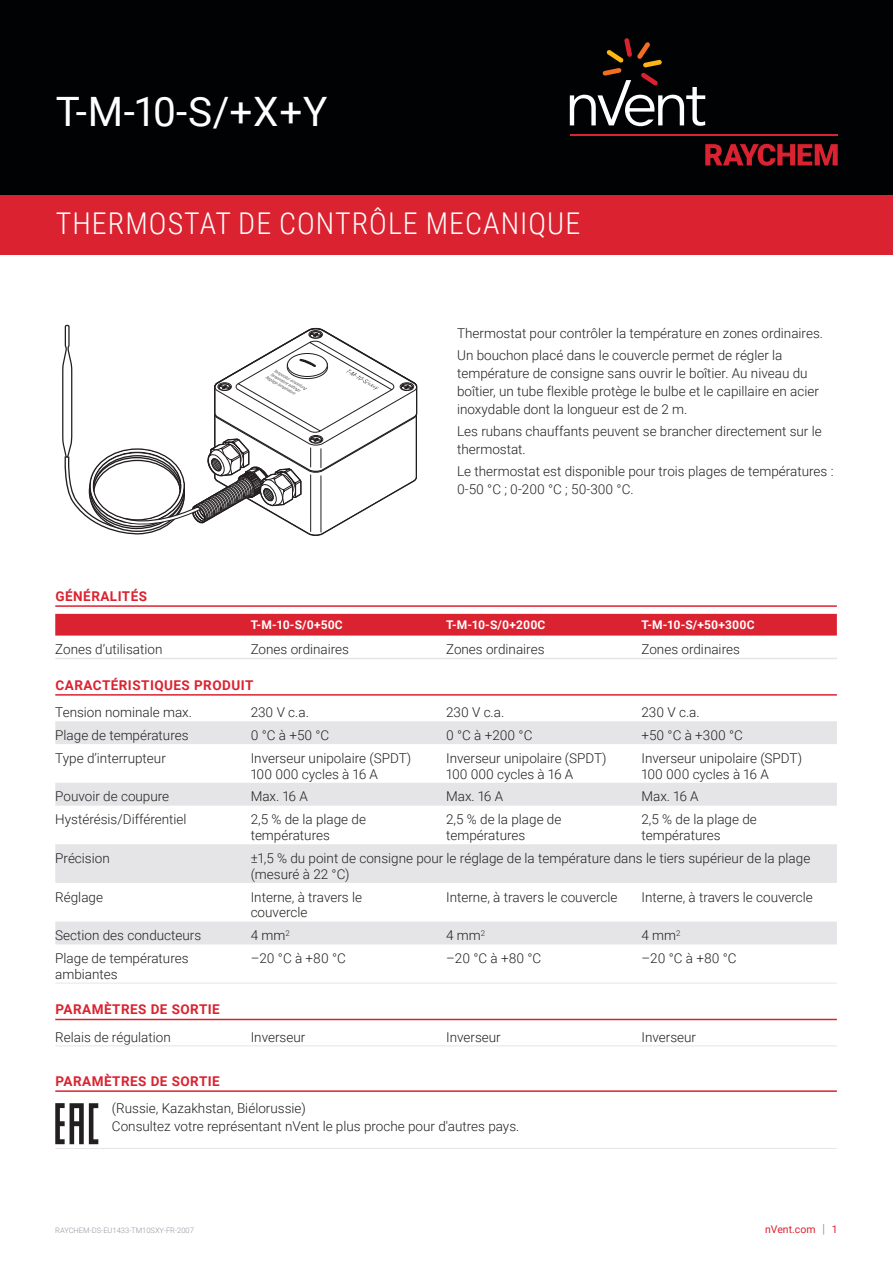
<style>
.page{position:relative;width:893px;height:1263px;background:#fff}
.page>*{position:absolute;margin:0;border:0;box-sizing:border-box;transform-origin:0 0}
.Page_1_Header_-_nVen{font:40.5px "Roboto";color:#fff}
.Page_1_Subhead_Black{font:300 30px "Roboto Condensed";letter-spacing:.035em;color:#fff}
.Table_Text_-_nVent_D{font:300 13.5px/15.8px "Roboto";color:#231f20}
.Text_-_nVent_Data_Sh{font:300 13.5px/18px "Roboto";color:#231f20}
.Subhead_-_nVent_Data{font:700 13.5px "Roboto";letter-spacing:.035em;color:#db2230}
.Table_Subhead_-_nVen{font:700 12px "Roboto";letter-spacing:.01em;color:#fff}
.t1{font:10.5px "Roboto";color:#db2230}
.t2{font:300 7.5px "Roboto";color:#8f959e}
.s1{font-size:12.6px;color:#8f959e}
</style>
<div class="page">
<div style="left:0;top:0;width:893px;height:196px;background:#010203"></div>
<svg style="left:705px;top:144px;width:133px;height:22px"></svg>
<hr style="left:570px;top:134px;width:268px;height:2px;background:#db2230">
<svg style="left:570px;top:38px;width:135px;height:88px"></svg>
<div style="left:0;top:196px;width:893px;height:59px;background:#db2230"></div>
<div style="left:55px;top:614px;width:782px;height:22px;background:#db2230"></div>
<svg style="left:55px;top:721px;width:782px;height:223px"></svg>
<hr style="left:55px;top:658px;width:196px;height:1px;background:#e5e5e8">
<hr style="left:251px;top:658px;width:195px;height:1px;background:#e5e5e8">
<hr style="left:446px;top:658px;width:195px;height:1px;background:#e5e5e8">
<hr style="left:641px;top:658px;width:196px;height:1px;background:#e5e5e8">
<hr style="left:55px;top:983px;width:196px;height:1px;background:#e5e5e8">
<hr style="left:251px;top:983px;width:195px;height:1px;background:#e5e5e8">
<hr style="left:446px;top:983px;width:195px;height:1px;background:#e5e5e8">
<hr style="left:641px;top:983px;width:196px;height:1px;background:#e5e5e8">
<hr style="left:55px;top:1045px;width:196px;height:1px;background:#e5e5e8">
<hr style="left:251px;top:1045px;width:195px;height:1px;background:#e5e5e8">
<hr style="left:446px;top:1045px;width:195px;height:1px;background:#e5e5e8">
<hr style="left:641px;top:1045px;width:196px;height:1px;background:#e5e5e8">
<hr style="left:55px;top:605px;width:782px;height:2px;background:#db2230">
<hr style="left:55px;top:694px;width:782px;height:2px;background:#db2230">
<hr style="left:55px;top:1019px;width:782px;height:1px;background:#db2230">
<hr style="left:55px;top:1148px;width:57px;height:1px;background:#e5e5e8">
<hr style="left:112px;top:1148px;width:725px;height:1px;background:#e5e5e8">
<hr style="left:55px;top:1090px;width:782px;height:2px;background:#db2230">
<svg style="left:55px;top:1103px;width:43px;height:41px"></svg>
<svg style="left:62px;top:324px;width:356px;height:212px"></svg>
<p class="Page_1_Header_-_nVen" style="left:56px;top:83px;width:273px">T-M-10-S/+X+Y</p>
<p class="Page_1_Subhead_Black" style="left:56px;top:202px;width:526px">THERMOSTAT DE CONTRÔLE MECANIQUE</p>
<p class="Subhead_-_nVent_Data" style="left:56px;top:587px;width:93px">GÉNÉRALITÉS</p>
<p class="Text_-_nVent_Data_Sh" style="left:457px;top:323px;width:367px">Thermostat pour contrôler la température en zones ordinaires.</p>
<p class="Text_-_nVent_Data_Sh" style="left:457px;top:345px;width:363px">Un bouchon placé dans le couvercle permet de régler la température de consigne sans ouvrir le boîtier. Au niveau du boîtier, un tube flexible protège le bulbe et le capillaire en acier inoxydable dont la longueur est de 2 m.</p>
<p class="Text_-_nVent_Data_Sh" style="left:457px;top:422px;width:366px">Les rubans chauffants peuvent se brancher directement sur le thermostat.</p>
<p class="Text_-_nVent_Data_Sh" style="left:457px;top:462px;width:378px">Le thermostat est disponible pour trois plages de températures :<br>0-50 °C ; 0-200 °C ; 50-300 °C.</p>
<p class="Table_Subhead_-_nVen" style="left:251px;top:616px;width:94px">T-M-10-S/0+50C</p>
<p class="Table_Subhead_-_nVen" style="left:446px;top:616px;width:101px">T-M-10-S/0+200C</p>
<p class="Table_Subhead_-_nVen" style="left:641px;top:616px;width:115px">T-M-10-S/+50+300C</p>
<p class="Table_Text_-_nVent_D" style="left:55px;top:641px;width:109px">Zones d’utilisation</p>
<p class="Table_Text_-_nVent_D" style="left:251px;top:641px;width:100px">Zones ordinaires</p>
<p class="Table_Text_-_nVent_D" style="left:446px;top:641px;width:100px">Zones ordinaires</p>
<p class="Table_Text_-_nVent_D" style="left:641px;top:641px;width:100px">Zones ordinaires</p>
<p class="Subhead_-_nVent_Data" style="left:56px;top:676px;width:199px">CARACTÉRISTIQUES PRODUIT</p>
<p class="Table_Text_-_nVent_D" style="left:55px;top:704px;width:138px">Tension nominale max.</p>
<p class="Table_Text_-_nVent_D" style="left:251px;top:704px;width:60px">230 V c.a.</p>
<p class="Table_Text_-_nVent_D" style="left:446px;top:704px;width:60px">230 V c.a.</p>
<p class="Table_Text_-_nVent_D" style="left:641px;top:704px;width:60px">230 V c.a.</p>
<p class="Table_Text_-_nVent_D" style="left:55px;top:727px;width:135px">Plage de températures</p>
<p class="Table_Text_-_nVent_D" style="left:251px;top:727px;width:80px">0 °C à +50 °C</p>
<p class="Table_Text_-_nVent_D" style="left:446px;top:727px;width:88px">0 °C à +200 °C</p>
<p class="Table_Text_-_nVent_D" style="left:641px;top:727px;width:103px">+50 °C à +300 °C</p>
<p class="Table_Text_-_nVent_D" style="left:55px;top:750px;width:112px">Type d’interrupteur</p>
<p class="Table_Text_-_nVent_D" style="left:251px;top:750px;width:162px">Inverseur unipolaire (SPDT)<br>100 000 cycles à 16 A</p>
<p class="Table_Text_-_nVent_D" style="left:446px;top:750px;width:162px">Inverseur unipolaire (SPDT)<br>100 000 cycles à 16 A</p>
<p class="Table_Text_-_nVent_D" style="left:641px;top:750px;width:162px">Inverseur unipolaire (SPDT)<br>100 000 cycles à 16 A</p>
<p class="Table_Text_-_nVent_D" style="left:55px;top:788px;width:115px">Pouvoir de coupure</p>
<p class="Table_Text_-_nVent_D" style="left:251px;top:788px;width:59px">Max. 16 A</p>
<p class="Table_Text_-_nVent_D" style="left:446px;top:788px;width:59px">Max. 16 A</p>
<p class="Table_Text_-_nVent_D" style="left:641px;top:788px;width:59px">Max. 16 A</p>
<p class="Table_Text_-_nVent_D" style="left:55px;top:811px;width:133px">Hystérésis/Différentiel</p>
<p class="Table_Text_-_nVent_D" style="left:251px;top:811px;width:117px">2,5 % de la plage de températures</p>
<p class="Table_Text_-_nVent_D" style="left:446px;top:811px;width:117px">2,5 % de la plage de températures</p>
<p class="Table_Text_-_nVent_D" style="left:641px;top:811px;width:117px">2,5 % de la plage de températures</p>
<p class="Table_Text_-_nVent_D" style="left:55px;top:850px;width:56px">Précision</p>
<p class="Table_Text_-_nVent_D" style="left:251px;top:850px;width:561px">±1,5 % du point de consigne pour le réglage de la température dans le tiers supérieur de la plage (mesuré à 22 °C)</p>
<p class="Table_Text_-_nVent_D" style="left:55px;top:888px;width:49px">Réglage</p>
<p class="Table_Text_-_nVent_D" style="left:251px;top:888px;width:113px">Interne, à travers le couvercle</p>
<p class="Table_Text_-_nVent_D" style="left:446px;top:888px;width:173px">Interne, à travers le couvercle</p>
<p class="Table_Text_-_nVent_D" style="left:641px;top:888px;width:173px">Interne, à travers le couvercle</p>
<p class="Table_Text_-_nVent_D" style="left:55px;top:927px;width:148px">Section des conducteurs</p>
<p class="Table_Text_-_nVent_D" style="left:251px;top:927px;width:41px">4 mm<sup>2</sup></p>
<p class="Table_Text_-_nVent_D" style="left:446px;top:927px;width:41px">4 mm<sup>2</sup></p>
<p class="Table_Text_-_nVent_D" style="left:641px;top:927px;width:41px">4 mm<sup>2</sup></p>
<p class="Table_Text_-_nVent_D" style="left:55px;top:950px;width:135px">Plage de températures ambiantes</p>
<p class="Table_Text_-_nVent_D" style="left:251px;top:950px;width:97px">–20 °C à +80 °C</p>
<p class="Table_Text_-_nVent_D" style="left:446px;top:950px;width:97px">–20 °C à +80 °C</p>
<p class="Table_Text_-_nVent_D" style="left:641px;top:950px;width:97px">–20 °C à +80 °C</p>
<p class="Subhead_-_nVent_Data" style="left:56px;top:1000px;width:166px">PARAMÈTRES DE SORTIE</p>
<p class="Table_Text_-_nVent_D" style="left:55px;top:1028px;width:117px">Relais de régulation</p>
<p class="Table_Text_-_nVent_D" style="left:251px;top:1028px;width:56px">Inverseur</p>
<p class="Table_Text_-_nVent_D" style="left:446px;top:1028px;width:56px">Inverseur</p>
<p class="Table_Text_-_nVent_D" style="left:641px;top:1028px;width:56px">Inverseur</p>
<p class="Subhead_-_nVent_Data" style="left:56px;top:1072px;width:166px">PARAMÈTRES DE SORTIE</p>
<p class="Table_Text_-_nVent_D" style="left:112px;top:1100px;width:195px">(Russie, Kazakhstan, Biélorussie)</p>
<p class="Table_Text_-_nVent_D" style="left:112px;top:1118px;width:409px">Consultez votre représentant nVent le plus proche pour d'autres pays.</p>
<p class="t2" style="left:55px;top:1225px;width:140px">RAYCHEM-DS-EU1433-TM10SXY-FR-2007</p>
<p class="t1" style="left:765px;top:1222px;width:74px">nVent.com <span class="s1">|</span> 1</p>
</div>
